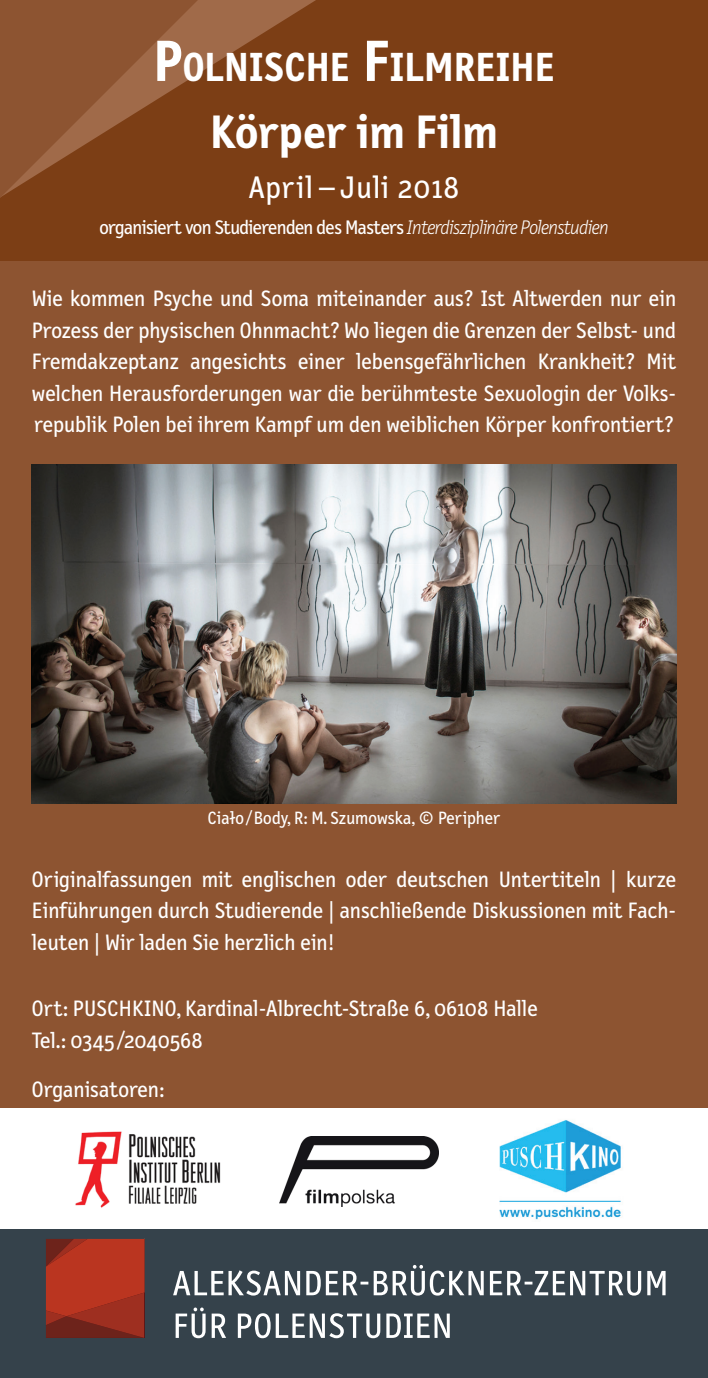
<style>
.page{position:relative;width:708px;height:1378px;background:#fff}
.page>*{position:absolute;margin:0;border:0;box-sizing:border-box;transform-origin:0 0}
.t1{font:700 47.25px "Letter Gothic Text Pro";color:#fff}
.t2{font:700 40.95px "Letter Gothic Text Pro";color:#fff}
.t3{font:31.5px "Letter Gothic Text Pro";letter-spacing:.03em;color:#fff}
.t4{font:22.5px/31.5px "Letter Gothic Text Pro";color:#fff;text-align:justify}
.t5{font:19.8px "Letter Gothic Text Pro";letter-spacing:-.03em;color:#fff}
.t6{font:18px "Letter Gothic Text Pro";color:#fff}
.s1{font-size:58.5px}
.s2{font-weight:300;font-style:italic}
</style>
<div class="page">
<div style="left:0;top:0;width:708px;height:1237px;background:#8d5431"></div>
<div style="left:0;top:1226px;width:708px;height:152px;background:#35424b"></div>
<div style="left:0;top:1108px;width:708px;height:120px;background:#fff"></div>
<img style="left:75px;top:1131px;width:146px;height:77px">
<img style="left:500px;top:1120px;width:121px;height:100px">
<svg style="left:46px;top:1239px;width:98px;height:99px;background:#a6301f"></svg>
<svg style="left:176px;top:1307px;width:274px;height:31px"></svg>
<svg style="left:173px;top:1265px;width:493px;height:30px"></svg>
<img style="left:279px;top:1137px;width:159px;height:69px">
<div style="left:0;top:0;width:708px;height:260px;background:#7c3e15"></div>
<img style="left:32px;top:465px;width:644px;height:338px">
<svg style="left:198px;top:0;width:118px;height:74px"></svg>
<svg style="left:0;top:0;width:198px;height:198px;fill:#8d5431"></svg>
<h2 class="t2" style="left:153px;top:42px;width:403px"><span class="s1">P</span>OLNISCHE <span class="s1">F</span>ILMREIHE</h2>
<h1 class="t1" style="left:210px;top:104px;width:289px">Körper im Film</h1>
<h3 class="t3" style="left:249px;top:169px;width:212px">April – Juli 2018</h3>
<p class="t5" style="left:99px;top:216px;width:511px">organisiert von Studierenden des Masters <span class="s2">Interdisziplinäre Polenstudien</span></p>
<p class="t4" style="left:32px;top:283px;width:646px">Wie kommen Psyche und Soma miteinander aus? Ist Altwerden nur ein Prozess der physischen Ohnmacht? Wo liegen die Grenzen der Selbst- und Fremdakzeptanz angesichts einer lebensgefährlichen Krankheit? Mit welchen Herausforderungen war die berühmteste Sexuologin der Volks&shy;republik Polen bei ihrem Kampf um den weiblichen Körper konfrontiert?</p>
<p class="t6" style="left:208px;top:808px;width:294px">Ciało / Body, R: M. Szumowska, © Peripher</p>
<p class="t4" style="left:32px;top:863px;width:646px">Originalfassungen mit englischen oder deutschen Untertiteln | kurze Einführungen durch Studierende | anschließende Diskussionen mit Fach&shy;leuten | Wir laden Sie herzlich ein!</p>
<p class="t4" style="left:32px;top:993px;width:507px">Ort: PUSCHKINO, Kardinal-Albrecht-Straße 6, 06108 Halle<br>Tel.: 0345 /2040568</p>
<p class="t4" style="left:32px;top:1074px;width:134px">Organisatoren:</p>
</div>
